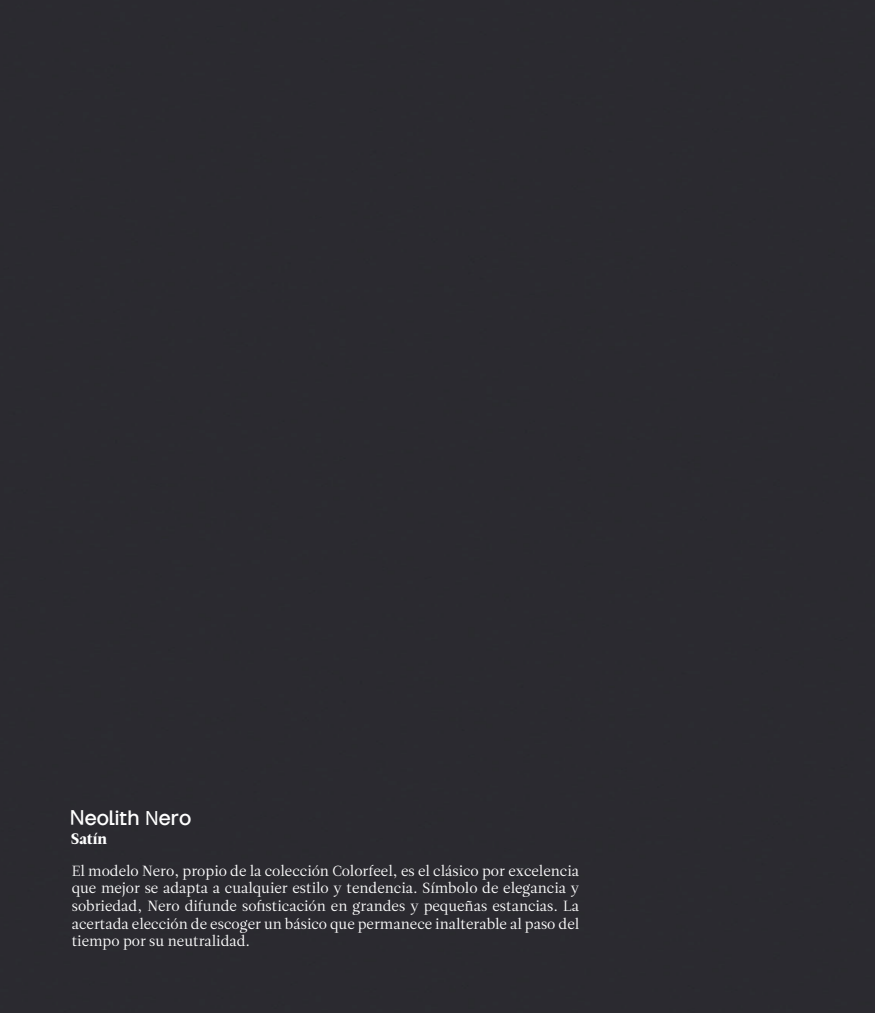
<style>
.page{position:relative;width:875px;height:1013px;background:#fff}
.page>*{position:absolute;margin:0;border:0;box-sizing:border-box;transform-origin:0 0}
.t1{font:500 20.75px "TT Firs Neue";color:#fff}
.t2{font:15.25px "Leitura Roman 4";color:#fff}
.t3{font:14.62px/17.6px "Leitura Roman 1";color:#fff;text-align:justify}
.s1{font-family:"Helvetica";font-weight:400}
.s2{font-family:"Myriad Pro";font-weight:400}
</style>
<div class="page">
<div style="left:0;top:0;width:875px;height:1012px;background:#2b2a30"></div>
<h1 class="t1" style="left:70px;top:809px;width:123px"><span class="s1">N</span>eolith <span class="s2">N</span>ero</h1>
<p class="t2" style="left:71px;top:829px;width:37px">Satín</p>
<p class="t3" style="left:72px;top:862px;width:509px">El modelo Nero, propio de la colección Colorfeel, es el clásico por excelencia que mejor se adapta a cualquier estilo y tendencia. Símbolo de elegancia y sobriedad, Nero difunde sofisticación en grandes y pequeñas estancias. La acertada elección de escoger un básico que permanece inalterable al paso del tiempo por su neutralidad.</p>
</div>
